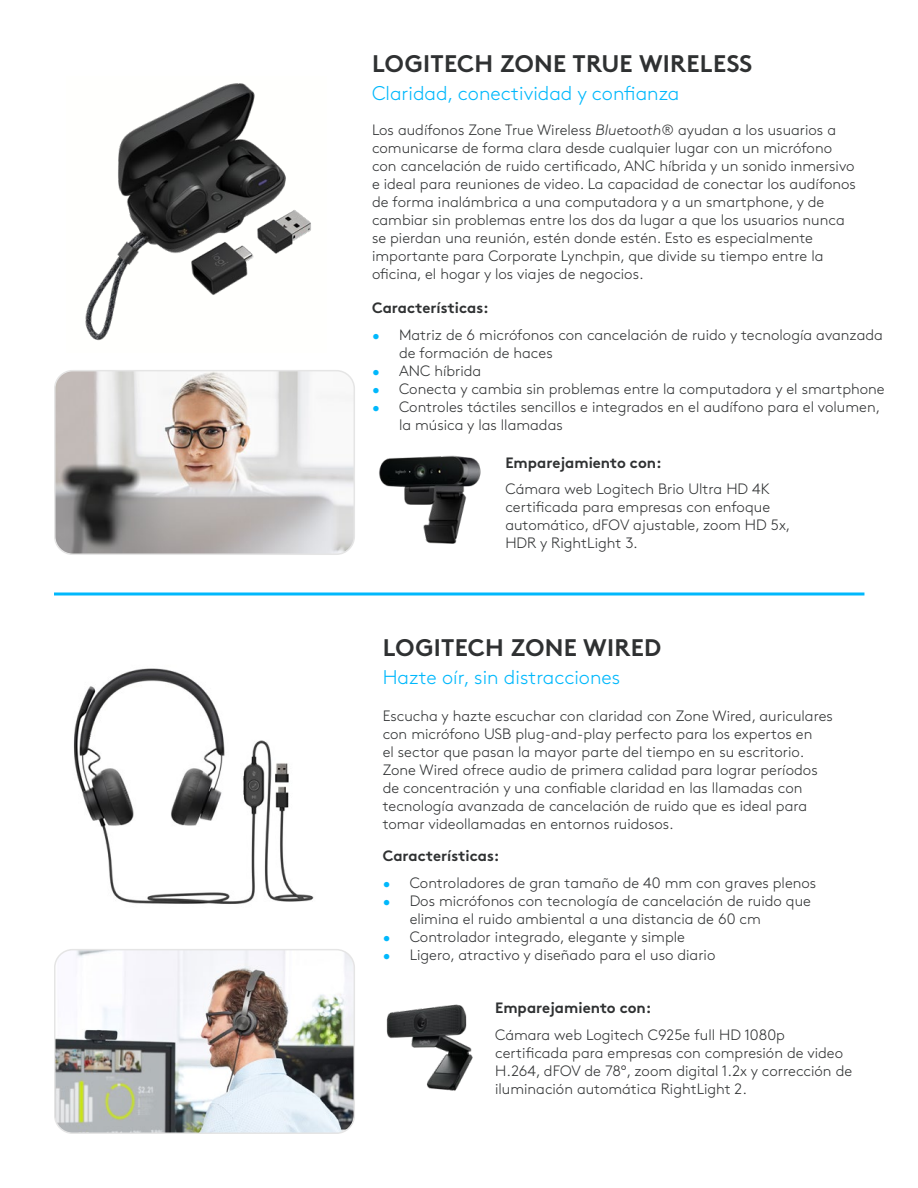
<style>
.page{position:relative;width:918px;height:1188px;background:#fff}
.page>*{position:absolute;margin:0;border:0;box-sizing:border-box;transform-origin:0 0}
.t1{font:700 24px "Brown Pro";letter-spacing:.01em;color:#2f3132}
.t2{font:300 19.8px "Brown Pro";color:#00b8fc}
.t3{font:300 15px/18px "Brown Pro";color:#2f3132}
.t4{font:700 15px "Brown Pro";color:#2f3132}
.s1{font-style:italic}
.s2{color:#00b8fc}
</style>
<div class="page">
<img style="left:74px;top:668px;width:240px;height:236px">
<svg style="left:54px;top:592px;width:810px;height:4px;background:#3fc9fc"></svg>
<img style="left:57px;top:952px;width:295px;height:179px">
<div style="left:54px;top:949px;width:301px;height:185px;border:2px solid #e5e5e5;border-radius:18px"></div>
<img style="left:386px;top:1004px;width:87px;height:87px">
<img style="left:57px;top:373px;width:295px;height:179px">
<div style="left:54px;top:370px;width:301px;height:185px;border:2px solid #e5e5e5;border-radius:18px"></div>
<img style="left:85px;top:83px;width:226px;height:258px">
<img style="left:379px;top:455px;width:102px;height:89px">
<h1 class="t1" style="left:372px;top:44px;width:382px">LOGITECH ZONE TRUE WIRELESS</h1>
<h2 class="t2" style="left:372px;top:78px;width:309px">Claridad, conectividad y confianza</h2>
<p class="t3" style="left:372px;top:119px;width:486px">Los audífonos Zone True Wireless <span class="s1">Bluetooth</span>® ayudan a los usuarios a comunicarse de forma clara desde cualquier lugar con un micrófono con cancelación de ruido certificado, ANC híbrida y un sonido inmersivo e ideal para reuniones de video. La capacidad de conectar los audífonos de forma inalámbrica a una computadora y a un smartphone, y de cambiar sin problemas entre los dos da lugar a que los usuarios nunca se pierdan una reunión, estén donde estén. Esto es especialmente importante para Corporate Lynchpin, que divide su tiempo entre la oficina, el hogar y los viajes de negocios.</p>
<p class="t4" style="left:372px;top:296px;width:118px">Características:</p>
<p class="t3" style="left:399px;top:325px;width:485px;text-indent:-27px"><span class="s2">•</span> Matriz de 6 micrófonos con cancelación de ruido y tecnología avanzada de formación de haces</p>
<p class="t3" style="left:372px;top:361px;width:111px"><span class="s2">•</span> ANC híbrida</p>
<p class="t3" style="left:372px;top:379px;width:514px"><span class="s2">•</span> Conecta y cambia sin problemas entre la computadora y el smartphone</p>
<p class="t3" style="left:399px;top:397px;width:483px;text-indent:-27px"><span class="s2">•</span> Controles táctiles sencillos e integrados en el audífono para el volumen, la música y las llamadas</p>
<p class="t4" style="left:505px;top:450px;width:158px">Emparejamiento con:</p>
<p class="t3" style="left:505px;top:479px;width:287px">Cámara web Logitech Brio Ultra HD 4K certificada para empresas con enfoque automático, dFOV ajustable, zoom HD 5x, HDR y RightLight 3.</p>
<h1 class="t1" style="left:383px;top:628px;width:280px">LOGITECH ZONE WIRED</h1>
<h2 class="t2" style="left:383px;top:662px;width:239px">Hazte oír, sin distracciones</h2>
<p class="t3" style="left:383px;top:705px;width:452px">Escucha y hazte escuchar con claridad con Zone Wired, auriculares con micrófono USB plug-and-play perfecto para los expertos en<br>el sector que pasan la mayor parte del tiempo en su escritorio.<br>Zone Wired ofrece audio de primera calidad para lograr períodos de concentración y una confiable claridad en las llamadas con tecnología avanzada de cancelación de ruido que es ideal para tomar videollamadas en entornos ruidosos.</p>
<p class="t4" style="left:383px;top:844px;width:118px">Características:</p>
<p class="t3" style="left:383px;top:872px;width:435px"><span class="s2">•</span> Controladores de gran tamaño de 40 mm con graves plenos</p>
<p class="t3" style="left:410px;top:890px;width:403px;text-indent:-27px"><span class="s2">•</span> Dos micrófonos con tecnología de cancelación de ruido que elimina el ruido ambiental a una distancia de 60 cm</p>
<p class="t3" style="left:383px;top:926px;width:304px"><span class="s2">•</span> Controlador integrado, elegante y simple</p>
<p class="t3" style="left:383px;top:944px;width:334px"><span class="s2">•</span> Ligero, atractivo y diseñado para el uso diario</p>
<p class="t4" style="left:495px;top:996px;width:158px">Emparejamiento con:</p>
<p class="t3" style="left:495px;top:1025px;width:359px">Cámara web Logitech C925e full HD 1080p certificada para empresas con compresión de video H.264, dFOV de 78°, zoom digital 1.2x y corrección de iluminación automática RightLight 2.</p>
</div>
